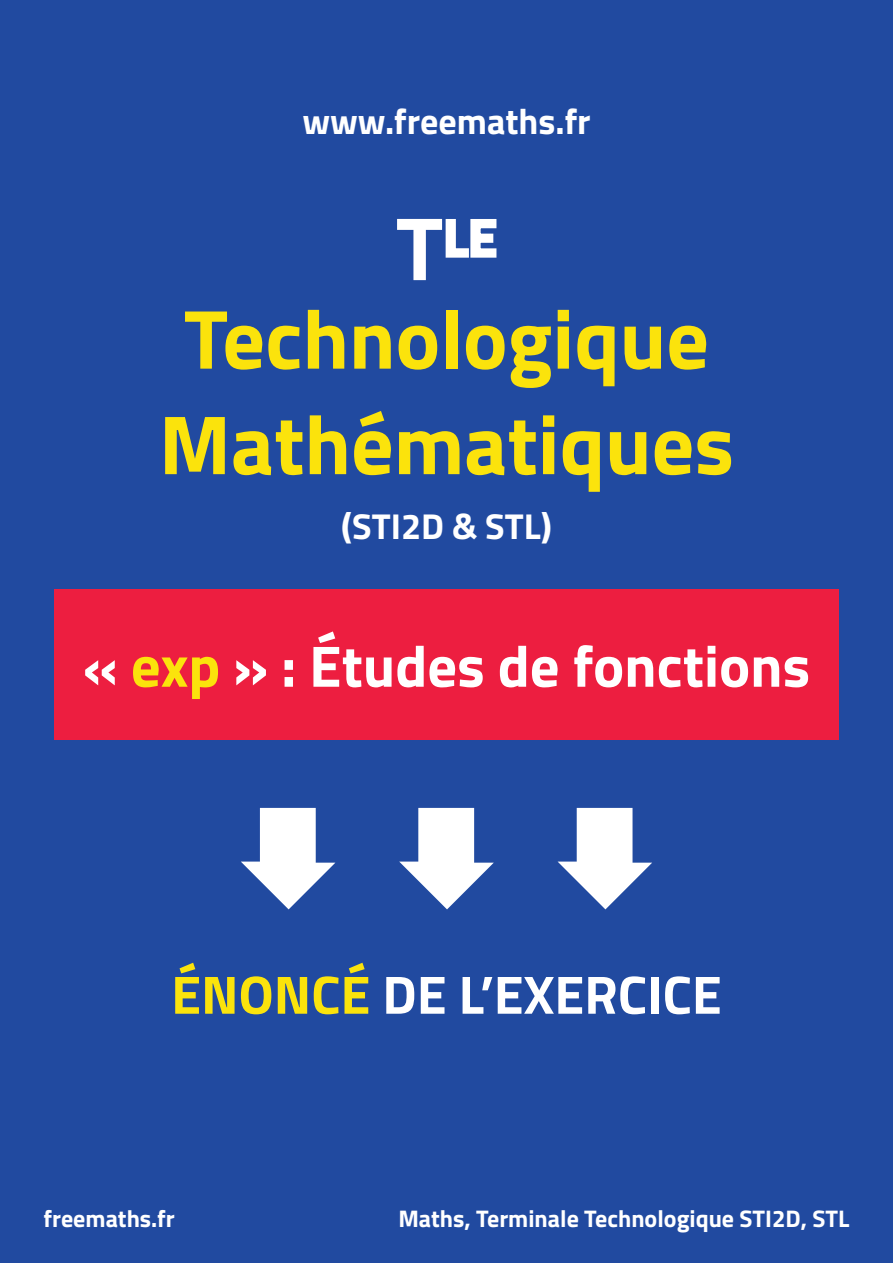
<style>
.page{position:relative;width:893px;height:1263px;background:#214aa0}
.page>*{position:absolute;margin:0;border:0;box-sizing:border-box;transform-origin:0 0}
.t1{font:700 84px "Titillium";color:#fbe30c}
.t2{font:700 58.5px "Titillium";color:#fff}
.t3{font:700 54px "Titillium";color:#fff}
.t4{font:700 52.5px "Titillium";color:#fff}
.t5{font:700 36px "Titillium";color:#fff}
.t6{font:700 24px "Titillium";color:#fff}
.s1{font-size:90px}
.s2{color:#fbe30c}
</style>
<div class="page">
<svg style="left:241px;top:808px;width:94px;height:101px"></svg>
<svg style="left:399px;top:808px;width:95px;height:101px"></svg>
<svg style="left:558px;top:808px;width:94px;height:101px"></svg>
<svg style="left:445px;top:219px;width:52px;height:39px"></svg>
<div style="left:54px;top:589px;width:785px;height:151px;background:#ed1e40"></div>
<h3 class="t5" style="left:302px;top:94px;width:290px">www.freemaths.fr</h3>
<p class="t4" style="left:396px;top:198px;width:103px"><span class="s1">T</span>LE</p>
<p class="t1" style="left:184px;top:275px;width:527px">Technologique</p>
<p class="t1" style="left:159px;top:381px;width:577px">Mathématiques</p>
<p class="t5" style="left:341px;top:498px;width:212px">(STI2D &amp; STL)</p>
<p class="t2" style="left:83px;top:621px;width:729px">« <span class="s2">exp</span> » : Études de fonctions</p>
<p class="t3" style="left:171px;top:953px;width:552px"><span class="s2">ÉNONCÉ</span> DE L’EXERCICE</p>
<p class="t6" style="left:44px;top:1200px;width:133px">freemaths.fr</p>
<p class="t6" style="left:398px;top:1200px;width:452px">Maths, Terminale Technologique STI2D, STL</p>
</div>
